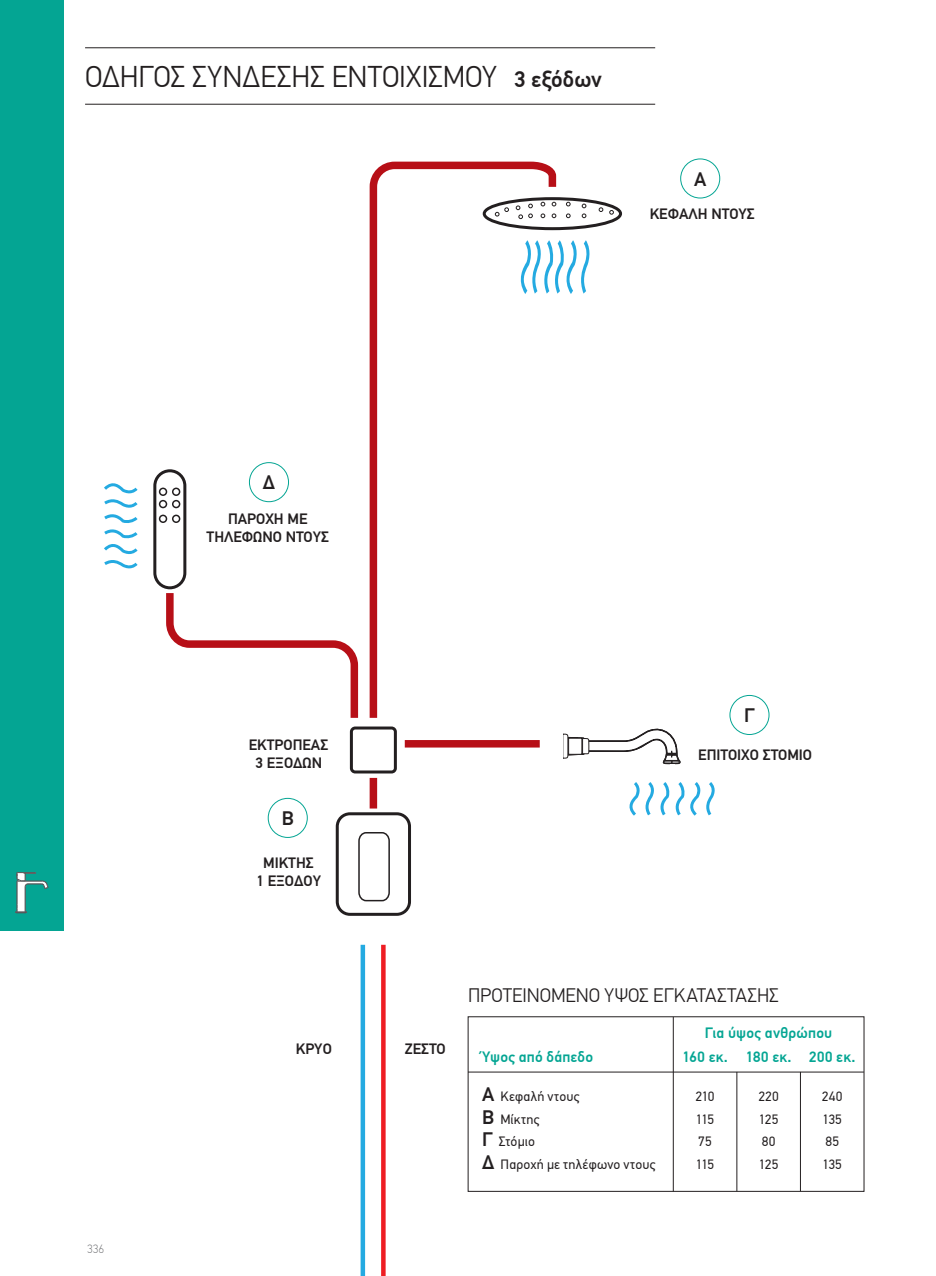
<style>
.page{position:relative;width:936px;height:1276px;background:#fff}
.page>*{position:absolute;margin:0;border:0;box-sizing:border-box;transform-origin:0 0}
.t1{font:300 30px "PF Din Text Pro";letter-spacing:-.005em;color:#231f20}
.t2{font:300 19.5px "PF Din Text Pro";letter-spacing:-.005em;color:#231f20}
.t3{font:500 19.5px "PF Din Text Pro";color:#231f20}
.t4{font:500 15px/18px "PF Din Text Pro";color:#231f20;text-align:center}
.t5{font:500 15px "PF Din Text Pro";letter-spacing:.01em;color:#04a593}
.t6{font:13.5px "PF Din Text Pro";letter-spacing:.01em;color:#231f20}
.t7{font:100 12px "PF Din Text Pro";color:#6c6d70}
.s1{font-weight:500;font-size:22.5px}
.s2{font-weight:500;font-size:19.5px}
</style>
<div class="page">
<div style="left:0;top:0;width:64px;height:930px;background:#04a593"></div>
<svg style="left:15px;top:872px;width:33px;height:41px"></svg>
<svg style="left:560px;top:240px;width:30px;height:54px"></svg>
<svg style="left:104px;top:483px;width:33px;height:86px"></svg>
<div style="left:360px;top:944px;width:5px;height:332px;background:#24aae1"></div>
<svg style="left:381px;top:944px;width:4px;height:332px"></svg>
<div style="left:482px;top:197px;width:140px;height:33px;border:3px solid #231f20;border-radius:50%"></div>
<div style="left:336px;top:812px;width:75px;height:104px;border:3px solid #231f20;border-radius:13px"></div>
<svg style="left:358px;top:832px;width:32px;height:70px"></svg>
<div style="left:369px;top:778px;width:8px;height:30px;background:#b70f17"></div>
<svg style="left:369px;top:162px;width:191px;height:556px"></svg>
<svg style="left:163px;top:586px;width:196px;height:132px"></svg>
<div style="left:350px;top:726px;width:47px;height:47px;border:3px solid #231f20;border-radius:4px"></div>
<div style="left:153px;top:469px;width:33px;height:120px;border:3px solid #231f20;border-radius:15px"></div>
<div style="left:159px;top:487px;width:8px;height:9px;border:2px solid #231f20;border-radius:50%"></div>
<div style="left:172px;top:487px;width:8px;height:9px;border:2px solid #231f20;border-radius:50%"></div>
<div style="left:159px;top:500px;width:8px;height:8px;border:2px solid #231f20;border-radius:50%"></div>
<div style="left:172px;top:500px;width:8px;height:8px;border:2px solid #231f20;border-radius:50%"></div>
<div style="left:159px;top:514px;width:8px;height:9px;border:2px solid #231f20;border-radius:50%"></div>
<div style="left:172px;top:514px;width:8px;height:9px;border:2px solid #231f20;border-radius:50%"></div>
<svg style="left:495px;top:208px;width:13px;height:8px"></svg>
<svg style="left:528px;top:204px;width:4px;height:4px"></svg>
<svg style="left:528px;top:214px;width:4px;height:4px"></svg>
<svg style="left:516px;top:206px;width:6px;height:13px"></svg>
<svg style="left:541px;top:202px;width:4px;height:4px"></svg>
<svg style="left:541px;top:214px;width:4px;height:4px"></svg>
<svg style="left:552px;top:202px;width:4px;height:4px"></svg>
<svg style="left:552px;top:214px;width:4px;height:4px"></svg>
<svg style="left:566px;top:202px;width:4px;height:4px"></svg>
<svg style="left:566px;top:214px;width:4px;height:4px"></svg>
<svg style="left:582px;top:204px;width:4px;height:4px"></svg>
<svg style="left:582px;top:214px;width:4px;height:4px"></svg>
<svg style="left:599px;top:208px;width:4px;height:4px"></svg>
<svg style="left:609px;top:210px;width:4px;height:4px"></svg>
<div style="left:405px;top:740px;width:134px;height:7px;background:#b70f17"></div>
<svg style="left:539px;top:689px;width:176px;height:126px"></svg>
<hr style="left:85px;top:48px;width:570px;height:1px;background:#231f20">
<hr style="left:85px;top:104px;width:570px;height:1px;background:#231f20">
<hr style="left:468px;top:1071px;width:395px;height:1px;background:#231f20">
<hr style="left:800px;top:1072px;width:1px;height:119px;background:#231f20">
<hr style="left:736px;top:1072px;width:1px;height:119px;background:#231f20">
<hr style="left:673px;top:1017px;width:1px;height:174px;background:#231f20">
<div style="left:680px;top:159px;width:40px;height:39px;border:1px solid #04a593;border-radius:50%"></div>
<div style="left:268px;top:798px;width:39px;height:39px;border:1px solid #04a593;border-radius:50%"></div>
<div style="left:729px;top:695px;width:40px;height:39px;border:1px solid #04a593;border-radius:50%"></div>
<div style="left:249px;top:462px;width:40px;height:40px;border:1px solid #04a593;border-radius:50%"></div>
<p class="t1" style="left:85px;top:60px;width:518px">ΟΔΗΓΟΣ ΣΥΝΔΕΣΗΣ ΕΝΤΟΙΧΙΣΜΟΥ <span class="s1">3 εξόδων</span></p>
<p class="t3" style="left:694px;top:167px;width:14px">Α</p>
<p class="t4" style="left:649px;top:205px;width:107px">ΚΕΦΑΛΗ ΝΤΟΥΣ</p>
<p class="t3" style="left:263px;top:471px;width:14px">Δ</p>
<p class="t4" style="left:206px;top:510px;width:124px">ΠΑΡΟΧΗ ΜΕ<br>ΤΗΛΕΦΩΝΟ ΝΤΟΥΣ</p>
<p class="t3" style="left:744px;top:704px;width:12px">Γ</p>
<p class="t4" style="left:249px;top:736px;width:81px">ΕΚΤΡΟΠΕΑΣ<br>3 ΕΞΟ∆ΩΝ</p>
<p class="t4" style="left:698px;top:746px;width:115px">ΕΠΙΤΟΙΧΟ ΣΤΟΜΙΟ</p>
<p class="t3" style="left:282px;top:807px;width:14px">Β</p>
<p class="t7" style="left:87px;top:1242px;width:18px">336</p>
<p class="t4" style="left:256px;top:854px;width:67px">ΜΙΚΤΗΣ<br>1 ΕΞΟ∆ΟΥ</p>
<p class="t4" style="left:296px;top:1040px;width:37px">ΚΡΥΟ</p>
<p class="t4" style="left:405px;top:1040px;width:42px">ΖΕΣΤΟ</p>
<p class="t2" style="left:468px;top:984px;width:312px">ΠΡΟΤΕΙΝΟΜΕΝΟ ΥΨΟΣ ΕΓΚΑΤΑΣΤΑΣΗΣ</p>
<p class="t5" style="left:482px;top:1047px;width:112px">Ύψος από δάπεδο</p>
<p class="t6" style="left:482px;top:1089px;width:99px"><span class="s2">Α</span> Κεφαλή ντους</p>
<p class="t6" style="left:482px;top:1111px;width:59px"><span class="s2">Β</span> Μίκτης</p>
<p class="t6" style="left:482px;top:1134px;width:54px"><span class="s2">Γ</span> Στόμιο</p>
<p class="t6" style="left:482px;top:1156px;width:175px"><span class="s2">Δ</span> Παροχή με τηλέφωνο ντους</p>
<p class="t5" style="left:704px;top:1024px;width:129px">Για ύψος ανθρώπου</p>
<p class="t5" style="left:682px;top:1047px;width:47px">160 εκ.</p>
<p class="t6" style="left:695px;top:1089px;width:21px">210</p>
<p class="t6" style="left:696px;top:1111px;width:20px">115</p>
<p class="t6" style="left:698px;top:1134px;width:15px">75</p>
<p class="t6" style="left:696px;top:1156px;width:20px">115</p>
<p class="t5" style="left:745px;top:1047px;width:48px">180 εκ.</p>
<p class="t6" style="left:758px;top:1089px;width:22px">220</p>
<p class="t6" style="left:758px;top:1111px;width:21px">125</p>
<p class="t6" style="left:761px;top:1134px;width:15px">80</p>
<p class="t6" style="left:758px;top:1156px;width:21px">125</p>
<p class="t5" style="left:808px;top:1047px;width:48px">200 εκ.</p>
<p class="t6" style="left:821px;top:1089px;width:22px">240</p>
<p class="t6" style="left:822px;top:1111px;width:21px">135</p>
<p class="t6" style="left:825px;top:1134px;width:15px">85</p>
<p class="t6" style="left:822px;top:1156px;width:21px">135</p>
</div>
